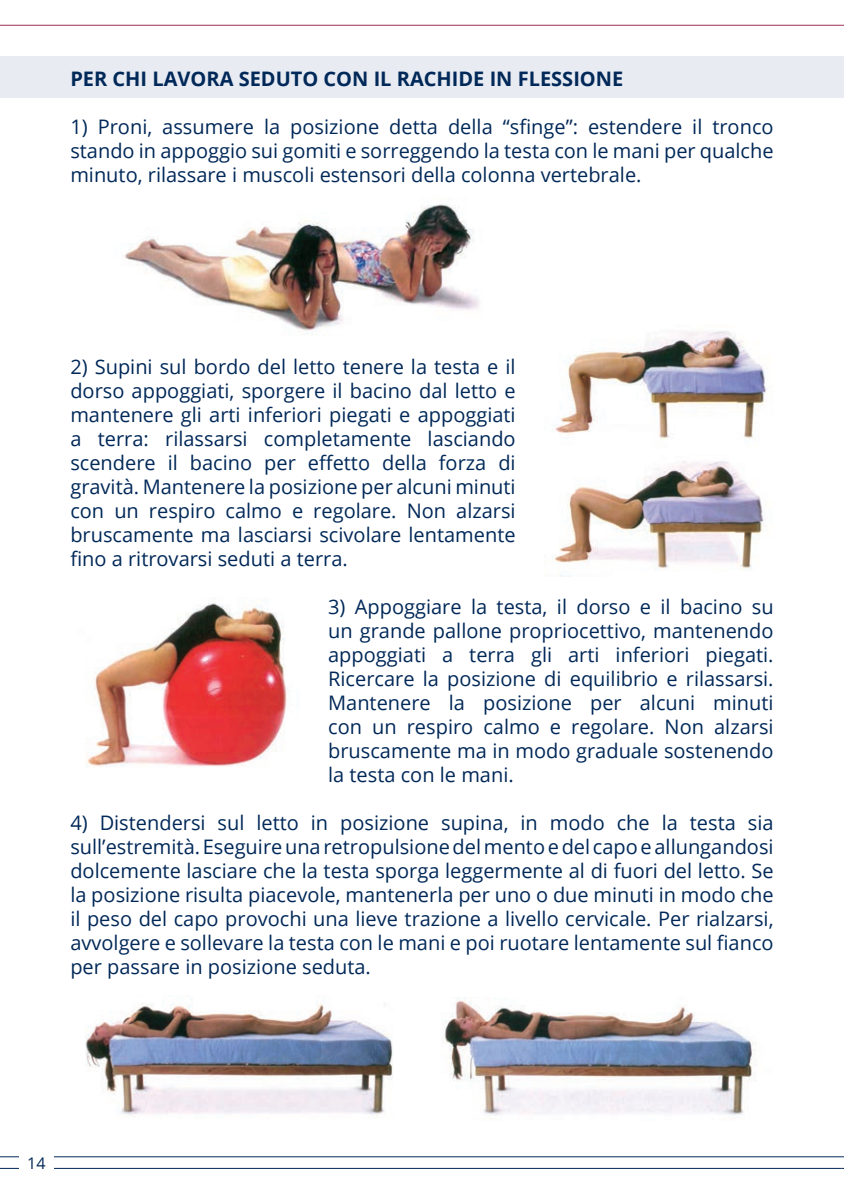
<style>
.page{position:relative;width:844px;height:1196px;background:#fff}
.page>*{position:absolute;margin:0;border:0;box-sizing:border-box;transform-origin:0 0}
.t1{font:20px/24px "Open Sans";color:#002858;text-align:justify}
.t2{font:700 20px "Open Sans";color:#002858}
.t3{font:16px "Open Sans";color:#002858}
</style>
<div class="page">
<hr style="left:0;top:1156px;width:841px;height:1px;background:#002858">
<hr style="left:0;top:25px;width:841px;height:1px;background:#9e2d50">
<hr style="left:0;top:1167px;width:841px;height:1px;background:#002858">
<div style="left:19px;top:1145px;width:34px;height:34px;background:#fff"></div>
<div style="left:0;top:56px;width:841px;height:41px;background:#e8ebf2"></div>
<hr style="left:841px;top:56px;width:3px;height:41px;background:#e8ebf2">
<img style="left:544px;top:331px;width:223px;height:245px">
<img style="left:87px;top:601px;width:200px;height:166px">
<img style="left:443px;top:997px;width:313px;height:122px">
<img style="left:85px;top:1003px;width:308px;height:115px">
<img style="left:124px;top:204px;width:355px;height:131px">
<p class="t2" style="left:70px;top:64px;width:554px">PER CHI LAVORA SEDUTO CON IL RACHIDE IN FLESSIONE</p>
<p class="t1" style="left:70px;top:114px;width:705px">1) Proni, assumere la posizione detta della “sfinge”: estendere il tronco stando in appoggio sui gomiti e sorreggendo la testa con le mani per qualche minuto, rilassare i muscoli estensori della colonna vertebrale.</p>
<p class="t1" style="left:70px;top:354px;width:447px">2) Supini sul bordo del letto tenere la testa e il dorso appoggiati, sporgere il bacino dal letto e mantenere gli arti inferiori piegati e appoggiati a terra: rilassarsi completamente lasciando scendere il bacino per effetto della forza di gravità. Mantenere la posizione per alcuni minuti con un respiro calmo e regolare. Non alzarsi bruscamente ma lasciarsi scivolare lentamente fino a ritrovarsi seduti a terra.</p>
<p class="t1" style="left:328px;top:594px;width:447px">3) Appoggiare la testa, il dorso e il bacino su un grande pallone propriocettivo, mantenendo appoggiati a terra gli arti inferiori piegati.<br>Ricercare la posizione di equilibrio e rilassarsi.<br>Mantenere la posizione per alcuni minuti con un respiro calmo e regolare. Non alzarsi bruscamente ma in modo graduale sostenendo la testa con le mani.</p>
<p class="t1" style="left:70px;top:810px;width:705px">4) Distendersi sul letto in posizione supina, in modo che la testa sia sull’estremità. Eseguire una retropulsione del mento e del capo e allungandosi dolcemente lasciare che la testa sporga leggermente al di fuori del letto. Se la posizione risulta piacevole, mantenerla per uno o due minuti in modo che il peso del capo provochi una lieve trazione a livello cervicale. Per rialzarsi, avvolgere e sollevare la testa con le mani e poi ruotare lentamente sul fianco per passare in posizione seduta.</p>
<p class="t3" style="left:27px;top:1151px;width:20px">14</p>
</div>
